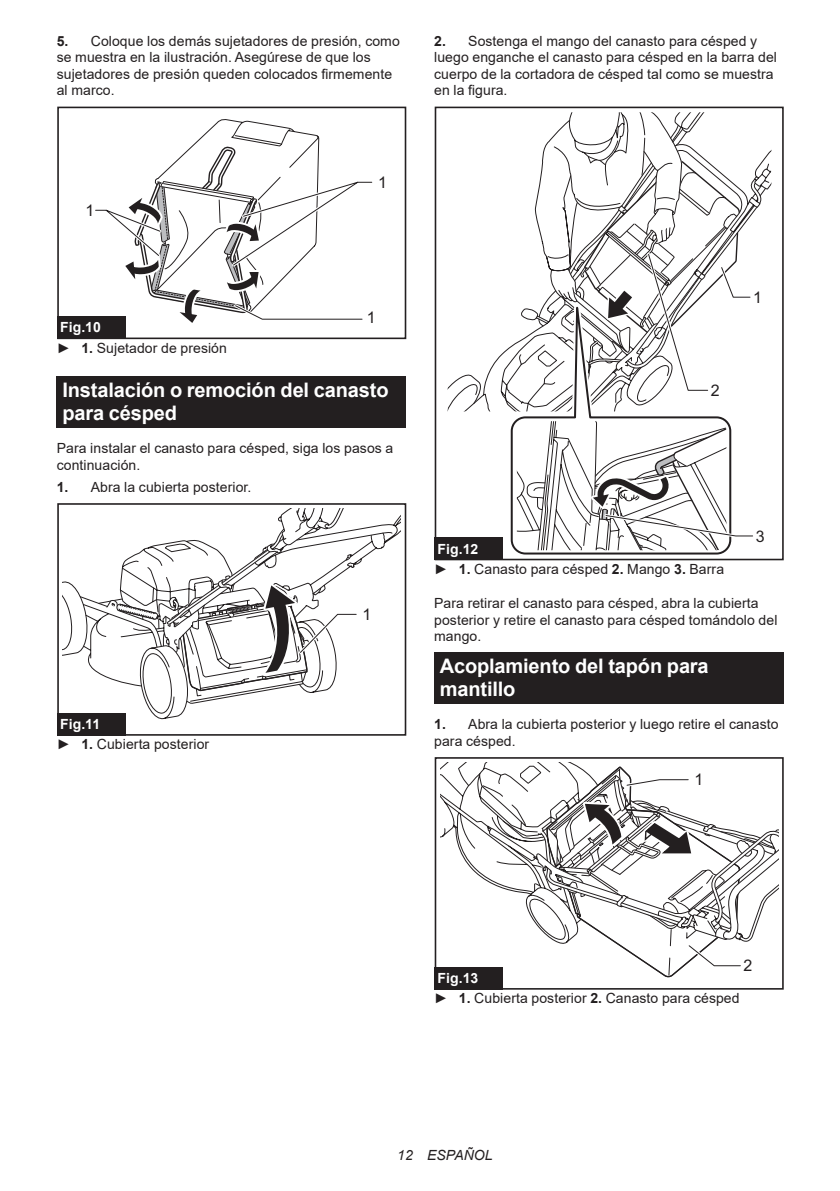
<style>
.page{position:relative;width:840px;height:1191px;background:#fff}
.page>*{position:absolute;margin:0;border:0;box-sizing:border-box;transform-origin:0 0}
.t1{font:700 20px/23.4px "Arial";letter-spacing:-.01em;color:#fff}
.t2{font:16px "Arial";color:#231f20}
.t3{font:14px/16.4px "Arial";letter-spacing:.005em;color:#231f20}
.t4{font:italic 14px "Arial";letter-spacing:.005em;color:#231f20}
.s1{font-weight:700}
.s2{font-weight:700;color:#fff}
</style>
<div class="page">
<div style="left:57px;top:107px;width:349px;height:232px;border:2px solid #231f20"></div>
<svg style="left:92px;top:107px;width:282px;height:222px"></svg>
<div style="left:57px;top:316px;width:68px;height:23px;background:#231f20"></div>
<div style="left:57px;top:376px;width:348px;height:52px;background:#231f20"></div>
<svg style="left:63px;top:516px;width:337px;height:204px"></svg>
<svg style="left:79px;top:509px;width:265px;height:194px"></svg>
<div style="left:57px;top:707px;width:74px;height:28px;background:#fff"></div>
<div style="left:57px;top:503px;width:349px;height:232px;border:2px solid #231f20"></div>
<svg style="left:98px;top:528px;width:294px;height:164px"></svg>
<div style="left:57px;top:713px;width:68px;height:22px;background:#231f20"></div>
<svg style="left:510px;top:411px;width:217px;height:144px"></svg>
<div style="left:434px;top:107px;width:349px;height:453px;border:2px solid #231f20"></div>
<svg style="left:447px;top:112px;width:305px;height:299px"></svg>
<svg style="left:516px;top:421px;width:237px;height:129px"></svg>
<div style="left:434px;top:537px;width:68px;height:23px;background:#231f20"></div>
<div style="left:434px;top:652px;width:348px;height:52px;background:#231f20"></div>
<div style="left:434px;top:757px;width:349px;height:232px;border:2px solid #231f20"></div>
<svg style="left:440px;top:757px;width:337px;height:221px"></svg>
<div style="left:434px;top:967px;width:68px;height:22px;background:#231f20"></div>
<p class="t3" style="left:57px;top:33px;width:344px"><span class="s1">5.</span> Coloque los demás sujetadores de presión, como se muestra en la ilustración. Asegúrese de que los sujetadores de presión queden colocados firmemente al marco.</p>
<p class="t2" style="left:85px;top:199px;width:10px">1</p>
<p class="t2" style="left:378px;top:171px;width:10px">1</p>
<p class="t2" style="left:366px;top:306px;width:10px">1</p>
<p class="t3" style="left:57px;top:317px;width:172px;line-height:20.2px"><span class="s2">Fig.10<br></span>► <span class="s1">1.</span> Sujetador de presión</p>
<h1 class="t1" style="left:62px;top:378px;width:327px">Instalación o remoción del canasto para césped</h1>
<p class="t3" style="left:57px;top:440px;width:338px">Para instalar el canasto para césped, siga los pasos a continuación.</p>
<p class="t3" style="left:57px;top:478px;width:196px"><span class="s1">1.</span> Abra la cubierta posterior.</p>
<p class="t3" style="left:57px;top:714px;width:154px;line-height:20.2px"><span class="s2">Fig.11<br></span>► <span class="s1">1.</span> Cubierta posterior</p>
<p class="t2" style="left:362px;top:603px;width:10px">1</p>
<p class="t3" style="left:434px;top:33px;width:344px"><span class="s1">2.</span> Sostenga el mango del canasto para césped y luego enganche el canasto para césped en la barra del cuerpo de la cortadora de césped tal como se muestra en la figura.</p>
<p class="t2" style="left:710px;top:379px;width:10px">2</p>
<p class="t2" style="left:752px;top:286px;width:10px">1</p>
<p class="t2" style="left:755px;top:525px;width:10px">3</p>
<p class="t3" style="left:434px;top:538px;width:291px;line-height:20.2px"><span class="s2">Fig.12<br></span>► <span class="s1">1.</span> Canasto para césped <span class="s1">2.</span> Mango <span class="s1">3.</span> Barra</p>
<p class="t3" style="left:434px;top:595px;width:344px">Para retirar el canasto para césped, abra la cubierta posterior y retire el canasto para césped tomándolo del mango.</p>
<h1 class="t1" style="left:439px;top:654px;width:270px">Acoplamiento del tapón para mantillo</h1>
<p class="t3" style="left:434px;top:716px;width:346px"><span class="s1">1.</span> Abra la cubierta posterior y luego retire el canasto para césped.</p>
<p class="t2" style="left:694px;top:768px;width:10px">1</p>
<p class="t2" style="left:743px;top:954px;width:10px">2</p>
<p class="t3" style="left:434px;top:967px;width:307px;line-height:20.2px"><span class="s2">Fig.13<br></span>► <span class="s1">1.</span> Cubierta posterior <span class="s1">2.</span> Canasto para césped</p>
<p class="t4" style="left:397px;top:1146px;width:97px">12 ESPAÑOL</p>
</div>
